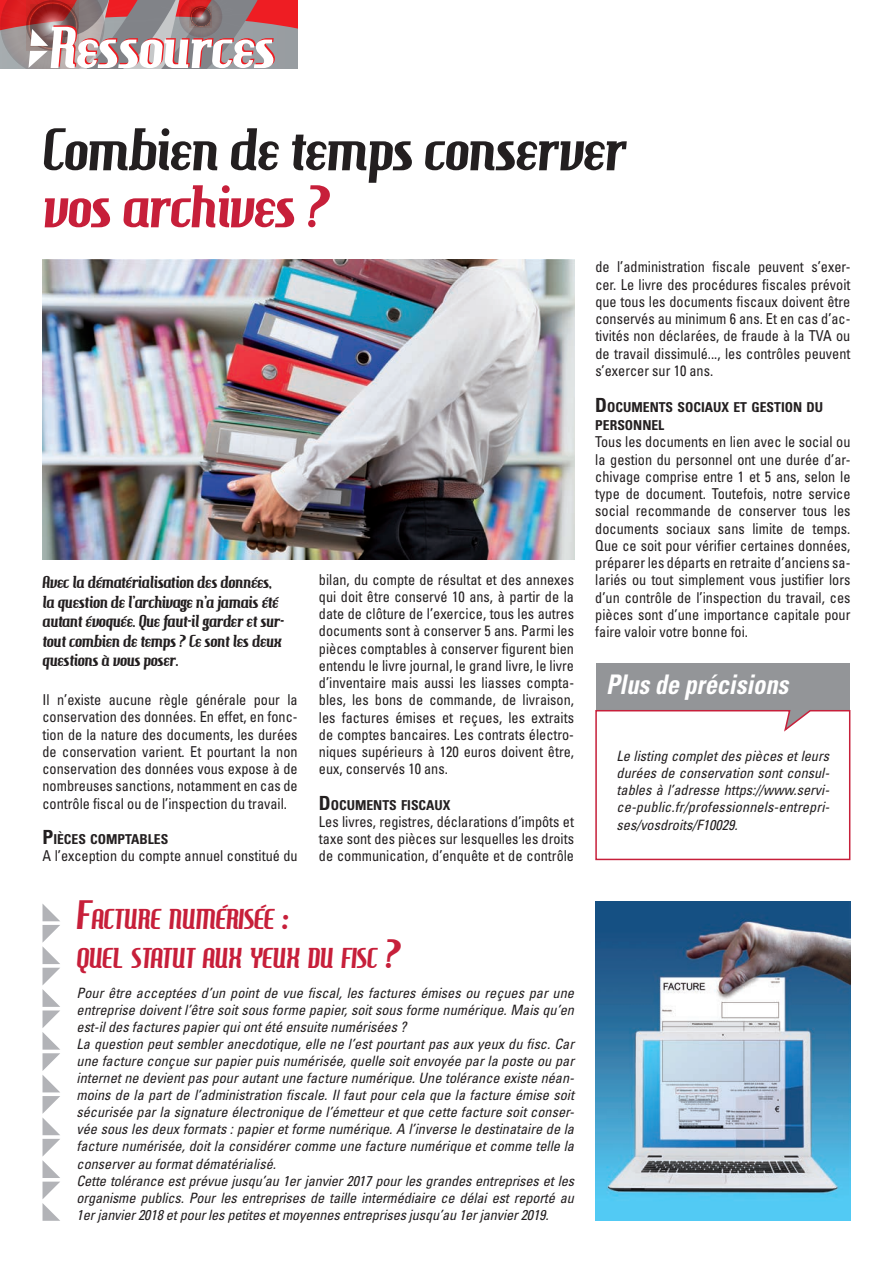
<style>
.page{position:relative;width:893px;height:1263px;background:#fff}
.page>*{position:absolute;margin:0;border:0;box-sizing:border-box;transform-origin:0 0}
.t1{font:57px "Hamburger Heaven";color:#231f20}
.t2{font:57px "Hamburger Heaven";color:#c71f3a}
.t3{font:27.3px/39px "Hamburger Heaven";color:#c71f3a}
.t4{font:italic 700 condensed 27px "Univers";color:#fff;scale:.9 1}
.t5{font:16.5px/19.5px "Hamburger Heaven";color:#231f20}
.t6{font:condensed 15px/17.2px "Univers";color:#231f20;text-align:justify;scale:.95 1}
.t7{font:italic condensed 14.25px/17.1px "Univers";color:#231f20}
.t8{font:700 condensed 13.65px/18px "Univers";color:#231f20}
.s1{font-size:19.5px}
.s2{font-size:39px}
</style>
<div class="page">
<svg style="left:0;top:0;width:297px;height:68px"></svg>
<svg style="left:43px;top:904px;width:17px;height:317px"></svg>
<img style="left:595px;top:901px;width:255px;height:319px">
<img style="left:43px;top:259px;width:531px;height:301px">
<div style="left:596px;top:664px;width:254px;height:177px;background:#939598"></div>
<div style="left:595px;top:710px;width:256px;height:151px;background:#fff"></div>
<h1 class="t1" style="left:43px;top:117px;width:585px">Combien de temps conserver</h1>
<h1 class="t2" style="left:43px;top:174px;width:288px">vos archives ?</h1>
<p class="t5" style="left:43px;top:573px;width:243px">Avec la dématérialisation des données, la question de l’archivage n’a jamais été autant évoquée. Que faut-il garder et sur&shy;tout combien de temps ? Ce sont les deux questions à vous poser.</p>
<p class="t6" style="left:43px;top:691px;width:270px">Il n’existe aucune règle générale pour la conservation des données. En effet, en fonc&shy;tion de la nature des documents, les durées de conservation varient. Et pourtant la non conservation des données vous expose à de nombreuses sanctions, notamment en cas de contrôle fiscal ou de l’inspection du travail.</p>
<p class="t8" style="left:43px;top:830px;width:127px"><span class="s1">P</span>IÈCES COMPTABLES</p>
<p class="t6" style="left:43px;top:847px;width:270px">A l’exception du compte annuel constitué du</p>
<p class="t6" style="left:319px;top:570px;width:270px">bilan, du compte de résultat et des annexes qui doit être conservé 10 ans, à partir de la date de clôture de l’exercice, tous les autres documents sont à conserver 5 ans. Parmi les pièces comptables à conserver figurent bien entendu le livre journal, le grand livre, le livre d’inventaire mais aussi les liasses compta&shy;bles, les bons de commande, de livraison, les factures émises et reçues, les extraits de comptes bancaires. Les contrats électro&shy;niques supérieurs à 120 euros doivent être, eux, conservés 10 ans.</p>
<p class="t8" style="left:319px;top:796px;width:133px"><span class="s1">D</span>OCUMENTS FISCAUX</p>
<p class="t6" style="left:319px;top:813px;width:270px">Les livres, registres, déclarations d’impôts et taxe sont des pièces sur lesquelles les droits de communication, d’enquête et de contrôle</p>
<h2 class="t3" style="left:77px;top:900px;width:325px"><span class="s2">F</span>ACTURE NUMÉRISÉE <span class="s2">:<br></span>QUEL STATUT AUX YEUX DU FISC <span class="s2">?</span></h2>
<p class="t7" style="left:77px;top:984px;width:499px">Pour être acceptées d’un point de vue fiscal, les factures émises ou reçues par une entreprise doivent l’être soit sous forme papier, soit sous forme numérique. Mais qu’en est-il des factures papier qui ont été ensuite numérisées ?<br>La question peut sembler anecdotique, elle ne l’est pourtant pas aux yeux du fisc. Car une facture conçue sur papier puis numérisée, quelle soit envoyée par la poste ou par internet ne devient pas pour autant une facture numérique. Une tolérance existe néan&shy;moins de la part de l’administration fiscale. Il faut pour cela que la facture émise soit sécurisée par la signature électronique de l’émetteur et que cette facture soit conser&shy;vée sous les deux formats : papier et forme numérique. A l’inverse le destinataire de la facture numérisée, doit la considérer comme une facture numérique et comme telle la conserver au format dématérialisé.<br>Cette tolérance est prévue jusqu’au 1er janvier 2017 pour les grandes entreprises et les organisme publics. Pour les entreprises de taille intermédiaire ce délai est reporté au 1er janvier 2018 et pour les petites et moyennes entreprises jusqu’au 1er janvier 2019.</p>
<p class="t6" style="left:595px;top:258px;width:270px">de l’administration fiscale peuvent s’exer&shy;cer. Le livre des procédures fiscales prévoit que tous les documents fiscaux doivent être conservés au minimum 6 ans. Et en cas d’ac&shy;tivités non déclarées, de fraude à la TVA ou de travail dissimulé..., les contrôles peuvent s’exercer sur 10 ans.</p>
<p class="t8" style="left:595px;top:398px;width:229px"><span class="s1">D</span>OCUMENTS SOCIAUX ET GESTION DU<br>PERSONNEL</p>
<p class="t6" style="left:595px;top:433px;width:270px">Tous les documents en lien avec le social ou la gestion du personnel ont une durée d’ar&shy;chivage comprise entre 1 et 5 ans, selon le type de document. Toutefois, notre service social recommande de conserver tous les documents sociaux sans limite de temps.<br>Que ce soit pour vérifier certaines données, préparer les départs en retraite d’anciens sa&shy;lariés ou tout simplement vous justifier lors d’un contrôle de l’inspection du travail, ces pièces sont d’une importance capitale pour faire valoir votre bonne foi.</p>
<h3 class="t4" style="left:606px;top:668px;width:204px">Plus de précisions</h3>
<p class="t7" style="left:617px;top:747px;width:214px;text-align:justify">Le listing complet des pièces et leurs durées de conservation sont consul&shy;tables à l’adresse https://www.servi&shy;ce-public.fr/professionnels-entrepri&shy;ses/vosdroits/F10029.</p>
</div>
